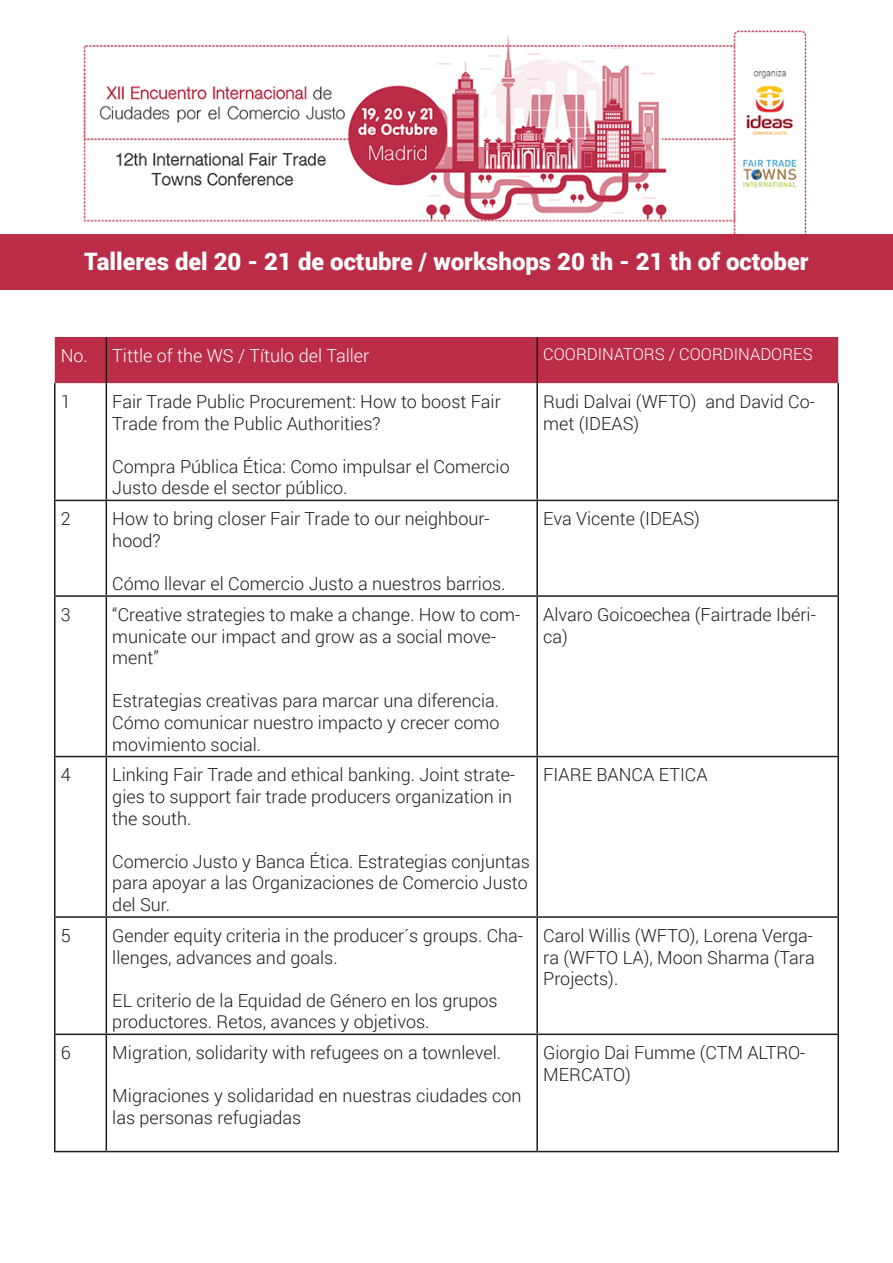
<style>
.page{position:relative;width:893px;height:1263px;background:#fff}
.page>*{position:absolute;margin:0;border:0;box-sizing:border-box;transform-origin:0 0}
.t1{font:900 24px "Roboto";color:#fff}
.t2{font:300 18px/21.6px "Roboto";color:#1d1d1b}
.t3{font:300 18px "Roboto";color:#fff}
.t4{font:300 16.5px "Roboto";color:#fff}
</style>
<div class="page">
<img style="left:83px;top:30px;width:724px;height:204px">
<div style="left:0;top:234px;width:893px;height:56px;background:#bb2d47"></div>
<div style="left:55px;top:337px;width:783px;height:46px;background:#bb2d47"></div>
<hr style="left:106px;top:337px;width:1px;height:46px;background:#1d1d1b">
<hr style="left:536px;top:337px;width:2px;height:46px;background:#1d1d1b">
<hr style="left:54px;top:383px;width:2px;height:117px;background:#1d1d1b">
<hr style="left:106px;top:383px;width:1px;height:117px;background:#1d1d1b">
<hr style="left:536px;top:383px;width:2px;height:117px;background:#1d1d1b">
<hr style="left:837px;top:383px;width:2px;height:117px;background:#1d1d1b">
<hr style="left:54px;top:500px;width:52px;height:1px;background:#1d1d1b">
<hr style="left:54px;top:501px;width:2px;height:94px;background:#1d1d1b">
<hr style="left:106px;top:500px;width:431px;height:1px;background:#1d1d1b">
<hr style="left:106px;top:501px;width:1px;height:94px;background:#1d1d1b">
<hr style="left:537px;top:500px;width:302px;height:1px;background:#1d1d1b">
<hr style="left:536px;top:501px;width:2px;height:94px;background:#1d1d1b">
<hr style="left:837px;top:501px;width:2px;height:94px;background:#1d1d1b">
<hr style="left:54px;top:595px;width:52px;height:2px;background:#1d1d1b">
<hr style="left:54px;top:597px;width:2px;height:159px;background:#1d1d1b">
<hr style="left:106px;top:595px;width:431px;height:2px;background:#1d1d1b">
<hr style="left:106px;top:597px;width:1px;height:159px;background:#1d1d1b">
<hr style="left:537px;top:595px;width:302px;height:2px;background:#1d1d1b">
<hr style="left:536px;top:597px;width:2px;height:159px;background:#1d1d1b">
<hr style="left:837px;top:597px;width:2px;height:159px;background:#1d1d1b">
<hr style="left:54px;top:756px;width:52px;height:1px;background:#1d1d1b">
<hr style="left:54px;top:757px;width:2px;height:159px;background:#1d1d1b">
<hr style="left:106px;top:756px;width:431px;height:1px;background:#1d1d1b">
<hr style="left:106px;top:757px;width:1px;height:159px;background:#1d1d1b">
<hr style="left:537px;top:756px;width:302px;height:1px;background:#1d1d1b">
<hr style="left:536px;top:757px;width:2px;height:159px;background:#1d1d1b">
<hr style="left:837px;top:757px;width:2px;height:159px;background:#1d1d1b">
<hr style="left:54px;top:916px;width:52px;height:2px;background:#1d1d1b">
<hr style="left:54px;top:918px;width:2px;height:115px;background:#1d1d1b">
<hr style="left:106px;top:916px;width:431px;height:2px;background:#1d1d1b">
<hr style="left:106px;top:918px;width:1px;height:115px;background:#1d1d1b">
<hr style="left:537px;top:916px;width:302px;height:2px;background:#1d1d1b">
<hr style="left:536px;top:918px;width:2px;height:115px;background:#1d1d1b">
<hr style="left:837px;top:918px;width:2px;height:115px;background:#1d1d1b">
<hr style="left:54px;top:1033px;width:52px;height:2px;background:#1d1d1b">
<hr style="left:54px;top:1035px;width:2px;height:116px;background:#1d1d1b">
<hr style="left:106px;top:1033px;width:431px;height:2px;background:#1d1d1b">
<hr style="left:106px;top:1035px;width:1px;height:116px;background:#1d1d1b">
<hr style="left:537px;top:1033px;width:302px;height:2px;background:#1d1d1b">
<hr style="left:536px;top:1035px;width:2px;height:116px;background:#1d1d1b">
<hr style="left:837px;top:1035px;width:2px;height:116px;background:#1d1d1b">
<hr style="left:54px;top:1151px;width:52px;height:1px;background:#1d1d1b">
<hr style="left:106px;top:1151px;width:431px;height:1px;background:#1d1d1b">
<hr style="left:537px;top:1151px;width:302px;height:1px;background:#1d1d1b">
<h1 class="t1" style="left:84px;top:245px;width:726px">Talleres del 20 - 21 de octubre / workshops 20 th - 21 th of october</h1>
<p class="t3" style="left:61px;top:343px;width:310px">No. Tittle of the WS / Título del Taller</p>
<p class="t4" style="left:543px;top:343px;width:271px">COORDINATORS / COORDINADORES</p>
<p class="t2" style="left:61px;top:390px;width:11px">1</p>
<p class="t2" style="left:112px;top:390px;width:390px">Fair Trade Public Procurement: How to boost Fair<br>Trade from the Public Authorities?</p>
<p class="t2" style="left:112px;top:455px;width:399px">Compra Pública Ética: Como impulsar el Comercio<br>Justo desde el sector público.</p>
<p class="t2" style="left:543px;top:390px;width:273px">Rudi Dalvai (WFTO) and David Co&shy;met (IDEAS)</p>
<p class="t2" style="left:61px;top:507px;width:11px">2</p>
<p class="t2" style="left:112px;top:507px;width:379px">How to bring closer Fair Trade to our neighbour&shy;hood?</p>
<p class="t2" style="left:112px;top:572px;width:395px">Cómo llevar el Comercio Justo a nuestros barrios.</p>
<p class="t2" style="left:61px;top:603px;width:11px">3</p>
<p class="t2" style="left:112px;top:603px;width:409px">“Creative strategies to make a change. How to com&shy;municate our impact and grow as a social move&shy;ment”</p>
<p class="t2" style="left:112px;top:689px;width:389px;text-align:justify">Estrategias creativas para marcar una diferencia.<br>Cómo comunicar nuestro impacto y crecer como movimiento social.</p>
<p class="t2" style="left:61px;top:764px;width:11px">4</p>
<p class="t2" style="left:112px;top:764px;width:404px">Linking Fair Trade and ethical banking. Joint strate&shy;gies to support fair trade producers organization in the south.</p>
<p class="t2" style="left:112px;top:850px;width:419px">Comercio Justo y Banca Ética. Estrategias conjuntas para apoyar a las Organizaciones de Comercio Justo del Sur.</p>
<p class="t2" style="left:61px;top:924px;width:11px">5</p>
<p class="t2" style="left:112px;top:924px;width:412px">Gender equity criteria in the producer´s groups. Cha&shy;llenges, advances and goals.</p>
<p class="t2" style="left:112px;top:989px;width:387px">EL criterio de la Equidad de Género en los grupos productores. Retos, avances y objetivos.</p>
<p class="t2" style="left:61px;top:1041px;width:11px">6</p>
<p class="t2" style="left:112px;top:1041px;width:390px">Migration, solidarity with refugees on a townlevel.</p>
<p class="t2" style="left:112px;top:1084px;width:411px">Migraciones y solidaridad en nuestras ciudades con las personas refugiadas</p>
<p class="t2" style="left:543px;top:507px;width:158px">Eva Vicente (IDEAS)</p>
<p class="t2" style="left:543px;top:603px;width:274px">Alvaro Goicoechea (Fairtrade Ibéri&shy;ca)</p>
<p class="t2" style="left:543px;top:764px;width:166px">FIARE BANCA ETICA</p>
<p class="t2" style="left:543px;top:924px;width:273px;text-align:justify">Carol Willis (WFTO), Lorena Verga&shy;ra (WFTO LA), Moon Sharma (Tara Projects).</p>
<p class="t2" style="left:543px;top:1041px;width:264px">Giorgio Dai Fumme (CTM ALTRO-<br>MERCATO)</p>
</div>
